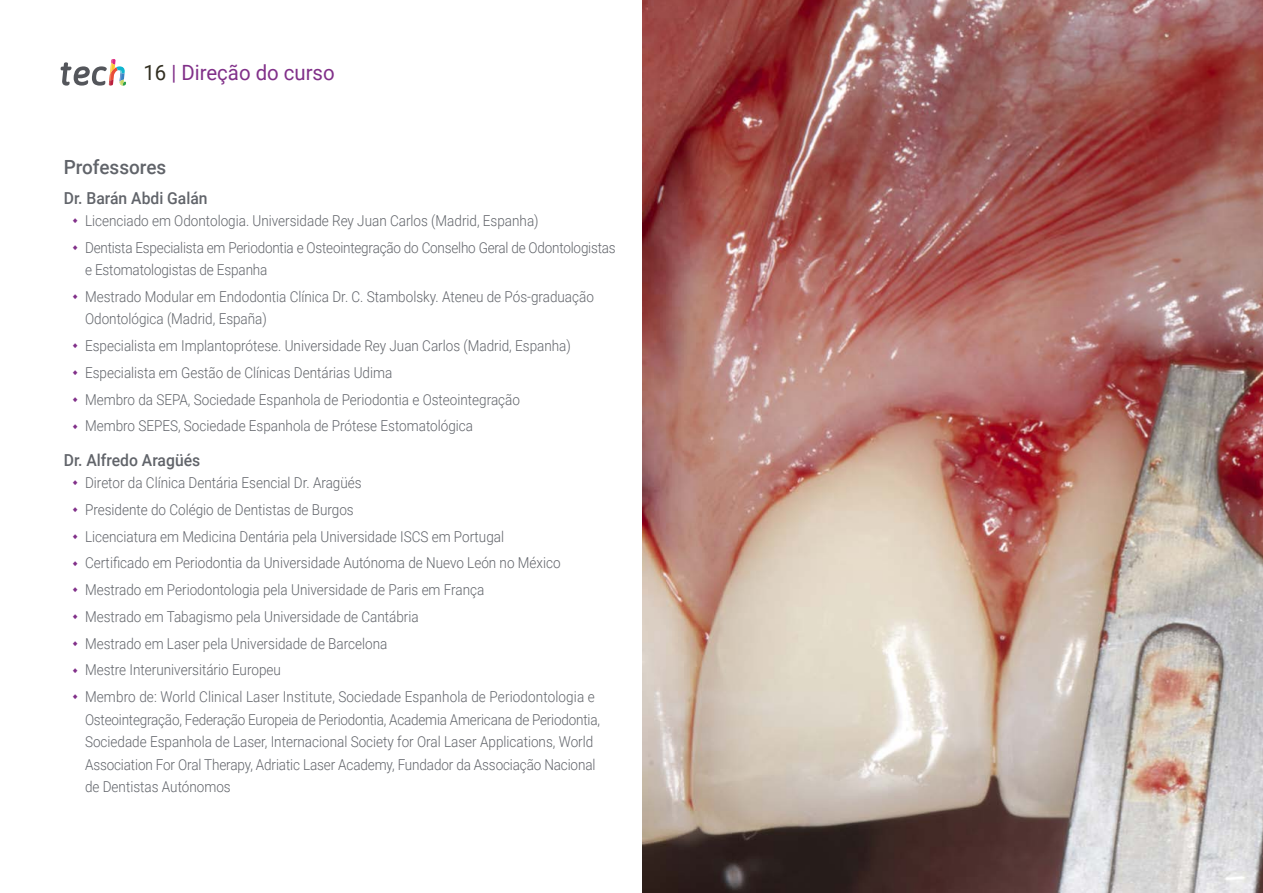
<style>
.page{position:relative;width:1263px;height:893px;background:#fff}
.page>*{position:absolute;margin:0;border:0;box-sizing:border-box;transform-origin:0 0}
.t1{font:21px "Roboto";color:#813089}
.t2{font:500 19.5px "Roboto";color:#61646a}
.t3{font:500 16.5px "Roboto";color:#61646a;scale:.95 1}
.t4{font:300 15px/26.7px "Roboto";color:#61646a;scale:.9 1}
.s1{color:#312e20}
</style>
<div class="page">
<svg style="left:61px;top:59px;width:65px;height:27px"></svg>
<img style="left:642px;top:0;width:621px;height:893px">
<h1 class="t1" style="left:144px;top:57px;width:193px"><span class="s1">16</span> | Direção do curso</h1>
<h2 class="t2" style="left:64px;top:154px;width:104px">Professores</h2>
<p class="t3" style="left:64px;top:186px;width:153px">Dr. Barán Abdi Galán</p>
<p class="t4" style="left:85px;top:207px;width:591px">Licenciado em Odontologia. Universidade Rey Juan Carlos (Madrid, Espanha)<br>Dentista Especialista em Periodontia e Osteointegração do Conselho Geral de Odontologistas</p>
<p class="t4" style="left:85px;top:256px;width:567px">e Estomatologistas de Espanha<br>Mestrado Modular em Endodontia Clínica Dr. C. Stambolsky. Ateneu de Pós-graduação</p>
<p class="t4" style="left:85px;top:305px;width:541px">Odontológica (Madrid, España)<br>Especialista em Implantoprótese. Universidade Rey Juan Carlos (Madrid, Espanha)<br>Especialista em Gestão de Clínicas Dentárias Udima<br>Membro da SEPA, Sociedade Espanhola de Periodontia e Osteointegração Membro SEPES, Sociedade Espanhola de Prótese Estomatológica</p>
<p class="t3" style="left:64px;top:448px;width:145px">Dr. Alfredo Aragüés</p>
<p class="t4" style="left:85px;top:469px;width:568px">Diretor da Clínica Dentária Esencial Dr. Aragüés<br>Presidente do Colégio de Dentistas de Burgos<br>Licenciatura em Medicina Dentária pela Universidade ISCS em Portugal<br>Certificado em Periodontia da Universidade Autónoma de Nuevo León no México Mestrado em Periodontologia pela Universidade de Paris em França<br>Mestrado em Tabagismo pela Universidade de Cantábria<br>Mestrado em Laser pela Universidade de Barcelona<br>Mestre Interuniversitário Europeu<br>Membro de: World Clinical Laser Institute, Sociedade Espanhola de Periodontologia e</p>
<p class="t4" style="left:85px;top:707px;width:574px;line-height:22.5px">Osteointegração, Federação Europeia de Periodontia, Academia Americana de Periodontia, Sociedade Espanhola de Laser, Internacional Society for Oral Laser Applications, World Association For Oral Therapy, Adriatic Laser Academy, Fundador da Associação Nacional de Dentistas Autónomos</p>
</div>
